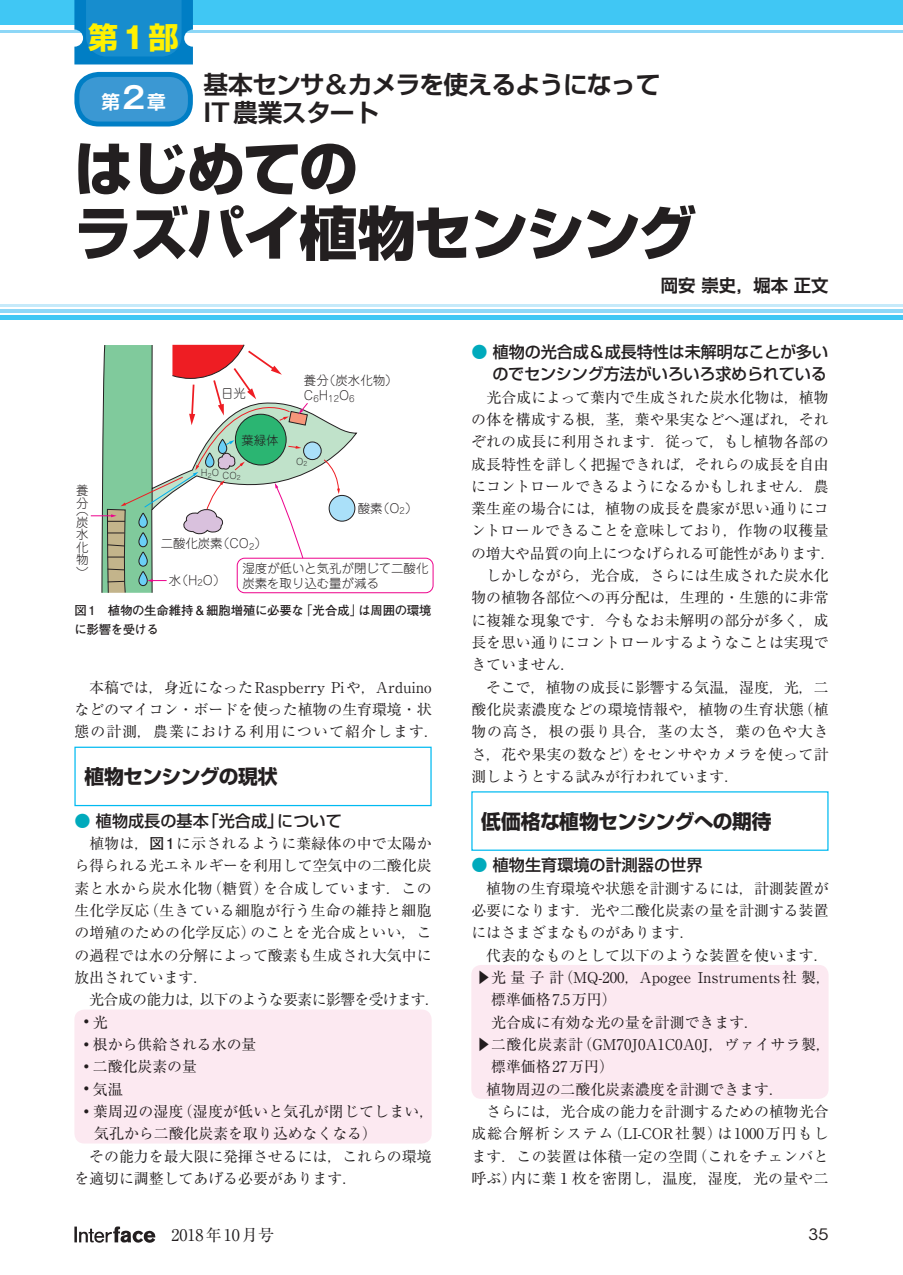
<style>
.page{position:relative;width:903px;height:1275px;background:#fff}
.page>*{position:absolute;margin:0;border:0;box-sizing:border-box;transform-origin:0 0}
.t1{font:800 58.27px/64.6px "Shin Go Pro";letter-spacing:-.035em;color:#231f20}
.t2{font:700 29.93px "Shin Go Pro";color:#fff101}
.t3{font:25.38px "Ryumin Pro";color:#231f20}
.t4{font:700 24.85px/28.5px "Shin Go Pro De";letter-spacing:-.035em;color:#231f20}
.t5{font:700 19.78px "Shin Go Pro";letter-spacing:-.035em;color:#231f20}
.t6{font:700 18.55px "Shin Go Pro De";color:#fff}
.t7{font:700 17.32px "Shin Go Pro De";color:#231f20}
.t8{font:500 16.1px/22.4px "Shin Go Pro";letter-spacing:-.005em;color:#231f20;text-align:right}
.t9{font:16.1px "Ryumin Pro";color:#231f20}
.t10{font:15.58px "ITC Avant Garde Std";color:#231f20;scale:1.11 1}
.t11{font:14.88px/22.4px "Ryumin Pro";color:#231f20}
.t12{font:14.88px "Ryumin Pro";letter-spacing:.02em;color:#231f20}
.t13{font:14.88px "Ryumin Pro";letter-spacing:.07em;color:#231f20}
.t14{font:300 12.42px/12.4px "Jun 101 Pro";color:#231f20}
.t15{font:700 12.42px/18.6px "Futo Go B101 Pro";letter-spacing:-.02em;color:#231f20}
.t16{font:300 8.92px "Jun 101 Pro";color:#231f20}
.t17{font:300 8.75px "Jun 101 Pro";color:#231f20}
.s1{font-family:"Gothic MB101 Pro"}
.s2{font-family:"Gothic MB101 Pro De";font-size:29.75px}
.s3{font-family:"Gothic MB101 Pro De"}
.s4{font-size:6.3px}
.s5{color:#00aabc}
.s6{font-family:"Futo Go B101 Pro";font-weight:700}
.s7{font-size:14.88px}
.s8{font-size:25.38px}
</style>
<div class="page">
<div style="left:0;top:0;width:903px;height:25px;background:#40c7f4"></div>
<hr style="left:0;top:30px;width:903px;height:2px;background:#8dd7f7">
<svg style="left:74px;top:1226px;width:81px;height:17px"></svg>
<div style="left:74px;top:747px;width:358px;height:59px;border:1px solid #00baf1"></div>
<div style="left:74px;top:1009px;width:358px;height:134px;background:#fce9f1;border-radius:10px"></div>
<div style="left:471px;top:791px;width:357px;height:60px;border:1px solid #00baf1"></div>
<div style="left:471px;top:965px;width:357px;height:134px;background:#fce9f1;border-radius:10px"></div>
<div style="left:237px;top:558px;width:196px;height:35px;border:1px solid #ed028c;border-radius:7px"></div>
<svg style="left:91px;top:345px;width:265px;height:249px"></svg>
<hr style="left:0;top:309px;width:903px;height:4px;background:#8dd7f7">
<div style="left:0;top:315px;width:903px;height:5px;background:#40c7f4"></div>
<hr style="left:0;top:304px;width:903px;height:2px;background:#c6eafa">
<svg style="left:74px;top:0;width:119px;height:64px;background:#178ccd"></svg>
<div style="left:77px;top:74px;width:113px;height:50px;background:#3b98d3;border-radius:22px"></div>
<div style="left:74px;top:72px;width:119px;height:54px;border:5px solid #007ec5;border-radius:22px"></div>
<h2 class="t2" style="left:88px;top:14px;width:92px">第<span class="s1">1</span>部</h2>
<p class="t6" style="left:101px;top:87px;width:66px">第<span class="s2">2</span>章</p>
<h3 class="t4" style="left:203px;top:67px;width:459px">基本センサ<span class="s3">＆</span>カメラを使えるようになって<br><span class="s3">IT</span>農業スタート</h3>
<h1 class="t1" style="left:74px;top:130px;width:624px">はじめての<br>ラズパイ植物センシング</h1>
<p class="t14" style="left:76px;top:483px;width:13px">養分</p>
<p class="t14" style="left:76px;top:502px;width:14px;text-align:justify">（炭水化物）</p>
<p class="t14" style="left:221px;top:386px;width:26px">日光</p>
<p class="t14" style="left:241px;top:433px;width:39px">葉緑体</p>
<p class="t16" style="left:201px;top:467px;width:41px">H<span class="s4">2</span>O CO<sub>2</sub></p>
<p class="t14" style="left:161px;top:535px;width:108px">二酸化炭素（CO<sub>2</sub>）</p>
<p class="t14" style="left:304px;top:373px;width:95px">養分（炭水化物）</p>
<p class="t17" style="left:304px;top:391px;width:52px"><sup>C</sup>6<sup>H</sup>12<sup>O</sup>6</p>
<p class="t16" style="left:296px;top:454px;width:13px">O<sub>2</sub></p>
<p class="t14" style="left:358px;top:500px;width:61px">酸素（O<sub>2</sub>）</p>
<p class="t14" style="left:169px;top:572px;width:58px">水（H<sub>2</sub>O）</p>
<p class="t14" style="left:242px;top:559px;width:188px;line-height:14.9px">湿度が低いと気孔が閉じて二酸化炭素を取り込む量が減る</p>
<p class="t15" style="left:74px;top:599px;width:359px">図 1　植物の生命維持＆細胞増殖に必要な「光合成」は周囲の環境に影響を受ける</p>
<p class="t11" style="left:74px;top:675px;width:366px">　本稿では，身近になったRaspberry Piや，Arduinoなどのマイコン・ボードを使った植物の生育環境・状態の計測，農業における利用について紹介します．</p>
<h3 class="t5" style="left:84px;top:761px;width:195px">植物センシングの現状</h3>
<p class="t8" style="left:74px;top:807px;width:269px"><span class="s5">●</span> 植物成長の基本「光合成」について</p>
<p class="t11" style="left:74px;top:831px;width:367px">　植物は，<span class="s6">図1</span>に示されるように葉緑体の中で太陽から得られる光エネルギーを利用して空気中の二酸化炭素と水から炭水化物（糖質）を合成しています．この生化学反応（生きている細胞が行う生命の維持と細胞の増殖のための化学反応）のことを光合成といい，この過程では水の分解によって酸素も生成され大気中に放出されています．<br>　光合成の能力は，以下のような要素に影響を受けます．</p>
<h3 class="t3" style="left:73px;top:1002px;width:36px">・<span class="s7">光</span></h3>
<p class="t11" style="left:73px;top:1032px;width:185px"><span class="s8">・</span>根から供給される水の量</p>
<p class="t11" style="left:73px;top:1054px;width:125px"><span class="s8">・</span>二酸化炭素の量</p>
<p class="t11" style="left:73px;top:1077px;width:51px"><span class="s8">・</span>気温</p>
<p class="t11" style="left:73px;top:1099px;width:363px"><span class="s8">・</span>葉周辺の湿度（湿度が低いと気孔が閉じてしまい，</p>
<p class="t11" style="left:94px;top:1121px;width:284px">気孔から二酸化炭素を取り込めなくなる）</p>
<p class="t11" style="left:74px;top:1144px;width:359px">　その能力を最大限に発揮させるには，これらの環境</p>
<p class="t11" style="left:74px;top:1166px;width:284px">を適切に調整してあげる必要があります．</p>
<p class="t7" style="left:661px;top:271px;width:169px">岡安 崇史，堀本 正文</p>
<p class="t8" style="left:471px;top:338px;width:358px"><span class="s5">●</span> 植物の光合成＆成長特性は未解明なことが多いのでセンシング方法がいろいろ求められている</p>
<p class="t11" style="left:471px;top:385px;width:366px">　光合成によって葉内で生成された炭水化物は，植物の体を構成する根，茎，葉や果実などへ運ばれ，それぞれの成長に利用されます．従って，もし植物各部の成長特性を詳しく把握できれば，それらの成長を自由にコントロールできるようになるかもしれません．農業生産の場合には，植物の成長を農家が思い通りにコントロールできることを意味しており，作物の収穫量の増大や品質の向上につなげられる可能性があります．　しかしながら，光合成，さらには生成された炭水化物の植物各部位への再分配は，生理的・生態的に非常に複雑な現象です．今もなお未解明の部分が多く，成長を思い通りにコントロールするようなことは実現できていません．<br>　そこで，植物の成長に影響する気温，湿度，光，二酸化炭素濃度などの環境情報や，植物の生育状態（植物の高さ，根の張り具合，茎の太さ，葉の色や大きさ，花や果実の数など）をセンサやカメラを使って計測しようとする試みが行われています．</p>
<h3 class="t5" style="left:481px;top:805px;width:292px">低価格な植物センシングへの期待</h3>
<p class="t8" style="left:471px;top:852px;width:233px"><span class="s5">●</span> 植物生育環境の計測器の世界</p>
<p class="t11" style="left:471px;top:876px;width:359px">　植物の生育環境や状態を計測するには，計測装置が</p>
<p class="t11" style="left:471px;top:898px;width:359px">必要になります．光や二酸化炭素の量を計測する装置</p>
<p class="t11" style="left:471px;top:920px;width:225px">にはさまざまなものがあります．</p>
<p class="t11" style="left:471px;top:943px;width:359px">　代表的なものとして以下のような装置を使います．</p>
<p class="t11" style="left:476px;top:965px;width:356px">▶光量子計（MQ-200，Apogee Instruments社製，</p>
<p class="t11" style="left:491px;top:987px;width:127px">標準価格7.5万円）</p>
<p class="t11" style="left:476px;top:1010px;width:284px">　光合成に有効な光の量を計測できます．</p>
<p class="t11" style="left:476px;top:1032px;width:356px">▶二酸化炭素計（GM70J0A1C0A0J，ヴァイサラ製，</p>
<p class="t11" style="left:491px;top:1054px;width:124px">標準価格27万円）</p>
<p class="t11" style="left:471px;top:1077px;width:314px">　植物周辺の二酸化炭素濃度を計測できます．</p>
<p class="t11" style="left:471px;top:1099px;width:359px">　さらには，光合成の能力を計測するための植物光合</p>
<p class="t13" style="left:471px;top:1122px;width:359px">成総合解析システム（LI-COR社製）は1000万円もし</p>
<p class="t12" style="left:471px;top:1144px;width:359px">ます．この装置は体積一定の空間（これをチェンバと</p>
<p class="t12" style="left:471px;top:1167px;width:359px">呼ぶ）内に葉１枚を密閉し，温度，湿度，光の量や二</p>
<p class="t9" style="left:155px;top:1222px;width:120px">　2018年10月号</p>
<p class="t10" style="left:808px;top:1225px;width:20px">35</p>
</div>
